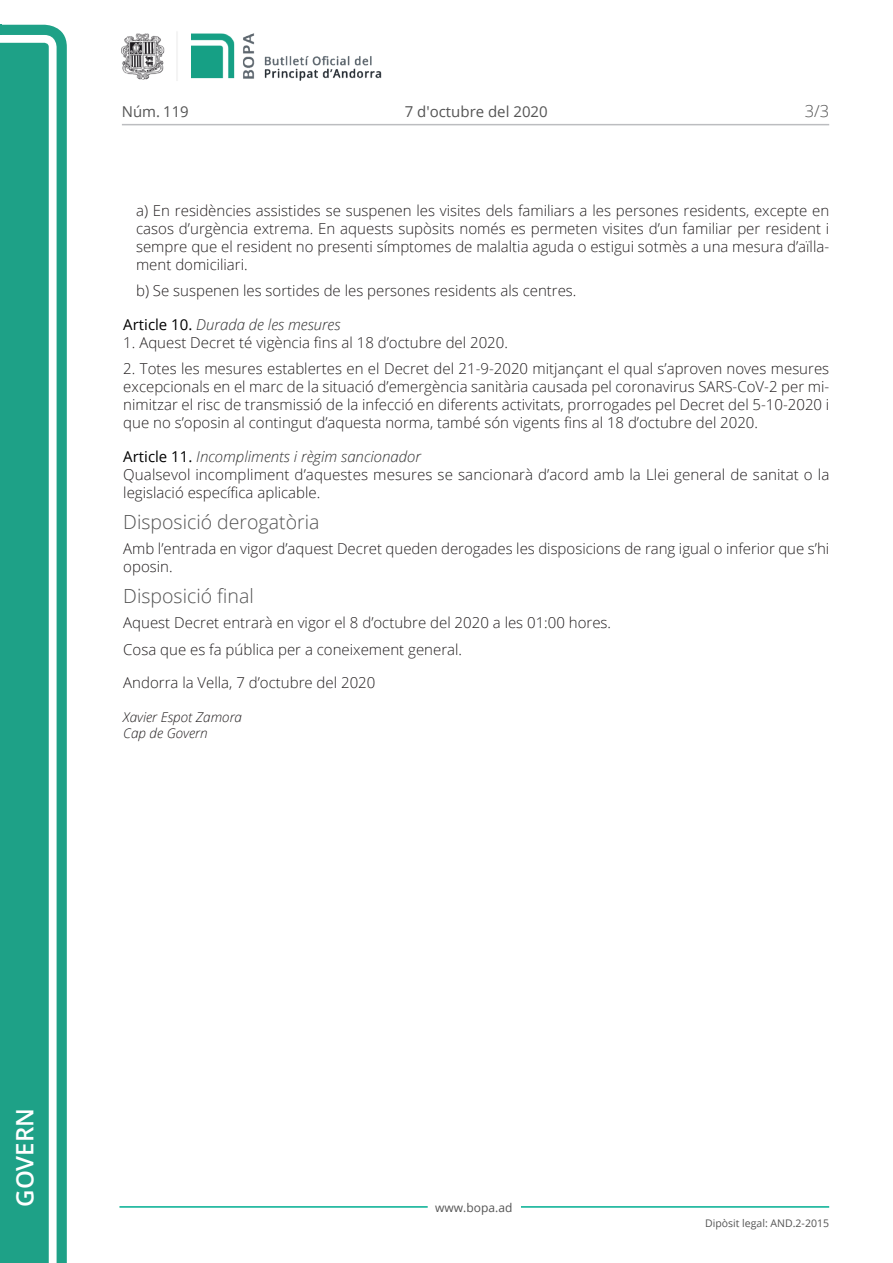
<style>
.page{position:relative;width:893px;height:1263px;background:#fff}
.page>*{position:absolute;margin:0;border:0;box-sizing:border-box;transform-origin:0 0}
.t1{font:600 24px "Open Sans";color:#fff}
.Titol_5{font:300 19.5px "Open Sans";color:#545454}
.t2{font:300 16.5px "Open Sans";color:#545454}
.Body_text{font:300 15px/18px "Open Sans";color:#231f20}
.Body_text_i{font:300 15px/18px "Open Sans";color:#231f20;text-align:justify}
.Titol_7{font:italic 300 15px "Open Sans";color:#303030}
.Data{font:300 15px "Open Sans";color:#231f20}
.t3{font:15px "Open Sans";color:#545454}
.signatura{font:italic 300 13.5px/16.5px "Open Sans";color:#231f20}
.t4{font:12px "Open Sans";color:#545454}
.t5{font:10.5px "Open Sans";color:#545454}
.s1{font-weight:400;font-style:normal;color:#000}
</style>
<div class="page">
<svg style="left:0;top:25px;width:67px;height:1238px;fill:#1ea187"></svg>
<div style="left:0;top:43px;width:49px;height:1220px;background:#1ea187"></div>
<img style="left:122px;top:32px;width:260px;height:49px">
<hr style="left:119px;top:1206px;width:309px;height:2px;background:#00ae91">
<hr style="left:521px;top:1206px;width:308px;height:2px;background:#00ae91">
<hr style="left:122px;top:124px;width:707px;height:1px;background:#bcbdc0">
<p class="t3" style="left:122px;top:102px;width:68px">Núm. 119</p>
<p class="t3" style="left:405px;top:102px;width:144px">7 d'octubre del 2020</p>
<p class="t2" style="left:805px;top:100px;width:26px">3/3</p>
<p class="Body_text_i" style="left:136px;top:201px;width:695px">a) En residències assistides se suspenen les visites dels familiars a les persones residents, excepte en casos d’urgència extrema. En aquests supòsits només es permeten visites d’un familiar per resident i sempre que el resident no presenti símptomes de malaltia aguda o estigui sotmès a una mesura d’aïlla&shy;ment domiciliari.</p>
<p class="Body_text_i" style="left:136px;top:281px;width:442px">b) Se suspenen les sortides de les persones residents als centres.</p>
<p class="Titol_7" style="left:123px;top:314px;width:219px"><span class="s1">Article 10.</span> Durada de les mesures</p>
<p class="Body_text" style="left:123px;top:333px;width:386px">1. Aquest Decret té vigència fins al 18 d’octubre del 2020.</p>
<p class="Body_text" style="left:123px;top:359px;width:707px;text-align:justify">2. Totes les mesures establertes en el Decret del 21-9-2020 mitjançant el qual s’aproven noves mesures excepcionals en el marc de la situació d’emergència sanitària causada pel coronavirus SARS-CoV-2 per mi&shy;nimitzar el risc de transmissió de la infecció en diferents activitats, prorrogades pel Decret del 5-10-2020 i que no s’oposin al contingut d’aquesta norma, també són vigents fins al 18 d’octubre del 2020.</p>
<p class="Titol_7" style="left:123px;top:446px;width:299px"><span class="s1">Article 11.</span> Incompliments i règim sancionador</p>
<p class="Body_text" style="left:123px;top:465px;width:708px">Qualsevol incompliment d’aquestes mesures se sancionarà d’acord amb la Llei general de sanitat o la legislació específica aplicable.</p>
<p class="Titol_5" style="left:123px;top:509px;width:198px">Disposició derogatòria</p>
<p class="Body_text" style="left:123px;top:539px;width:707px">Amb l’entrada en vigor d’aquest Decret queden derogades les disposicions de rang igual o inferior que s’hi oposin.</p>
<p class="Titol_5" style="left:123px;top:583px;width:132px">Disposició final</p>
<p class="Body_text" style="left:123px;top:613px;width:489px">Aquest Decret entrarà en vigor el 8 d’octubre del 2020 a les 01:00 hores.</p>
<p class="Body_text" style="left:123px;top:640px;width:340px">Cosa que es fa pública per a coneixement general.</p>
<p class="Data" style="left:123px;top:672px;width:254px">Andorra la Vella, 7 d’octubre del 2020</p>
<p class="signatura" style="left:123px;top:708px;width:120px">Xavier Espot Zamora<br>Cap de Govern</p>
<h1 class="t1" style="left:8px;top:1207px;width:100px;rotate:-90deg">Govern</h1>
<p class="t4" style="left:435px;top:1199px;width:79px">www.bopa.ad</p>
<p class="t5" style="left:705px;top:1216px;width:125px">Dipòsit legal: AND.2-2015</p>
</div>
